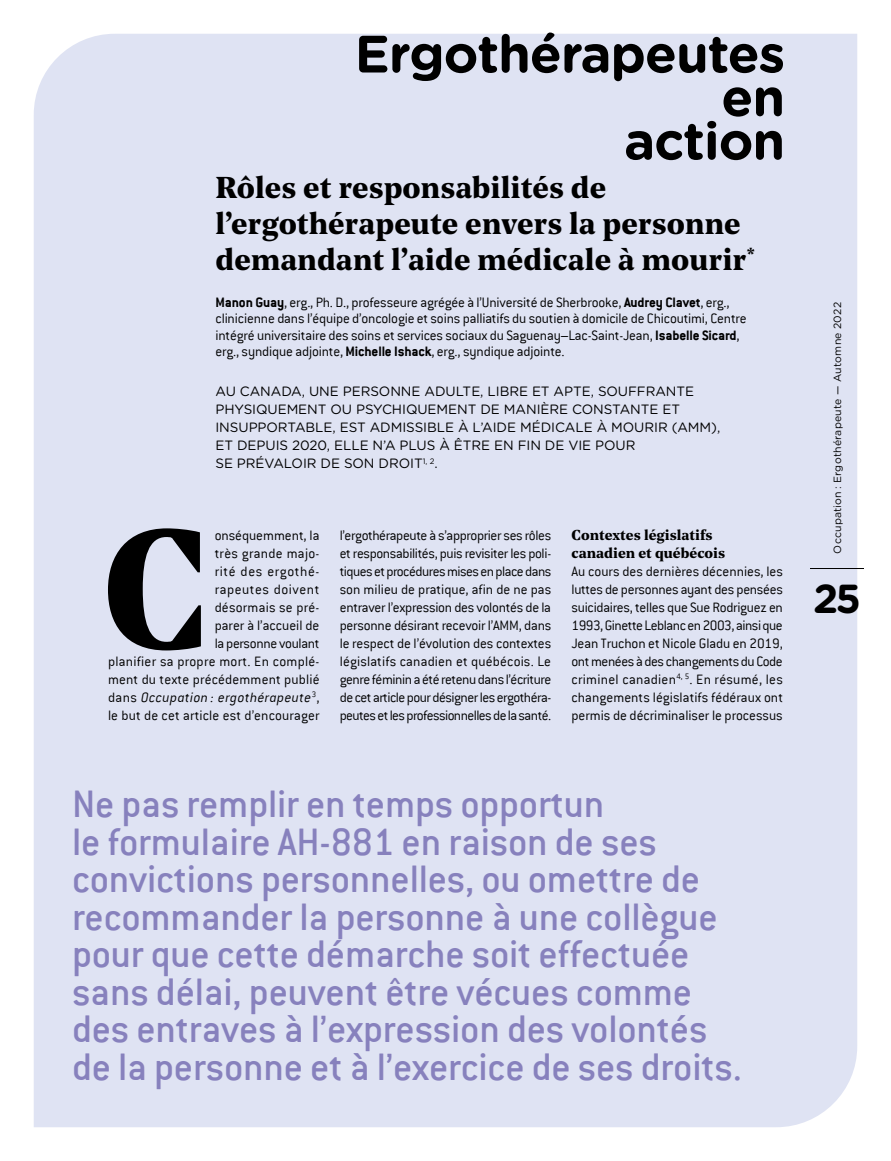
<style>
.page{position:relative;width:891px;height:1161px;background:#fff}
.page>*{position:absolute;margin:0;border:0;box-sizing:border-box;transform-origin:0 0}
.Texte_a_lire{font:700 166.65px "Noe Text";color:#000;scale:.96 1}
.t1{font:700 52.5px/43.5px "Gotham Rounded";letter-spacing:-.02em;color:#000;text-align:right}
.Exergue_2{font:500 42px/37.5px "Conduit ITC";letter-spacing:-.005em;color:#8781bd}
.t2{font:700 40.5px "Gotham Rounded";color:#000}
.Titre_article{font:700 30px/36px "Noe Text";color:#000}
.Texte_a_lire-2{font:300 15px/18px "Conduit ITC";letter-spacing:.01em;color:#000;text-align:right}
.Auteurs_des_articles{font:300 15px/16.5px "Conduit ITC";letter-spacing:-.01em;color:#000}
.Texte_a_lire_1er_par{font:300 15px/18px "Conduit ITC";letter-spacing:-.005em;color:#000;text-align:justify}
.Sous-titre{font:700 14.25px/18px "Noe Text";color:#000}
.Chapeau{font:13.5px/18px "Gotham Rounded";letter-spacing:-.005em;color:#000}
.t3{font:10.5px "Gotham Rounded";letter-spacing:.02em;color:#000}
.s1{font-weight:700}
.s2{font-style:italic}
</style>
<div class="page">
<hr style="left:810px;top:568px;width:54px;height:1px;background:#000">
<div style="left:34px;top:34px;width:823px;height:1093px;background:#dfe3f3"></div>
<h2 class="t1" style="left:355px;top:30px;width:432px">Ergothérapeutes en<br>action</h2>
<p class="Titre_article" style="left:215px;top:168px;width:541px">Rôles et responsabilités de l’ergothérapeute envers la personne demandant l’aide médicale à mourir<sup>*</sup></p>
<p class="Auteurs_des_articles" style="left:215px;top:294px;width:533px"><span class="s1">Manon Guay</span>, erg., Ph. D., professeure agrégée à l’Université de Sherbrooke, <span class="s1">Audrey Clavet</span>, erg., clinicienne dans l’équipe d’oncologie et soins palliatifs du soutien à domicile de Chicoutimi, Centre intégré universitaire des soins et services sociaux du Saguenay–Lac-Saint-Jean, <span class="s1">Isabelle Sicard</span>, erg., syndique adjointe, <span class="s1">Michelle Ishack</span>, erg., syndique adjointe.</p>
<p class="Chapeau" style="left:215px;top:382px;width:506px">AU CANADA, UNE PERSONNE ADULTE, LIBRE ET APTE, SOUFFRANTE PHYSIQUEMENT OU PSYCHIQUEMENT DE MANIÈRE CONSTANTE ET INSUPPORTABLE, EST ADMISSIBLE À L’AIDE MÉDICALE À MOURIR (AMM), ET DEPUIS 2020, ELLE N’A PLUS À ÊTRE EN FIN DE VIE POUR<br>SE PRÉVALOIR DE SON DROIT<sup>1,</sup> <sup>2</sup>.</p>
<p class="Texte_a_lire" style="left:103px;top:464px;width:114px">C</p>
<p class="Texte_a_lire-2" style="left:108px;top:526px;width:213px">onséquemment, la<br>très grande majo-<br>rité des ergothé-<br>rapeutes doivent<br>désormais se pré-<br>parer à l’accueil de<br>la personne voulant<br>planifier sa propre mort. En complé&shy;ment du texte précédemment publié dans <span class="s2">Occupation : ergothérapeute</span><sup>3</sup>, le but de cet article est d’encourager</p>
<p class="Texte_a_lire-2" style="left:340px;top:526px;width:213px;text-align:justify">l’ergothérapeute à s’approprier ses rôles et responsabilités, puis revisiter les poli&shy;tiques et procédures mises en place dans son milieu de pratique, afin de ne pas entraver l’expression des volontés de la personne désirant recevoir l’AMM, dans le respect de l’évolution des contextes législatifs canadien et québécois. Le genre féminin a été retenu dans l’écriture de cet article pour désigner les ergothéra&shy;peutes et les professionnelles de la santé.</p>
<p class="Sous-titre" style="left:572px;top:525px;width:155px">Contextes législatifs canadien et québécois</p>
<p class="Texte_a_lire_1er_par" style="left:572px;top:562px;width:213px">Au cours des dernières décennies, les luttes de personnes ayant des pensées suicidaires, telles que Sue Rodriguez en 1993, Ginette Leblanc en 2003, ainsi que Jean Truchon et Nicole Gladu en 2019, ont menées à des changements du Code criminel canadien<sup>4,</sup> <sup>5</sup>. En résumé, les changements législatifs fédéraux ont permis de décriminaliser le processus</p>
<p class="Exergue_2" style="left:72px;top:785px;width:671px">Ne pas remplir en temps opportun<br>le formulaire AH-881 en raison de ses convictions personnelles, ou omettre de recommander la personne à une collègue pour que cette démarche soit effectuée sans délai, peuvent être vécues comme des entraves à l’expression des volontés de la personne et à l’exercice de ses droits.</p>
<p class="t3" style="left:830px;top:554px;width:253px;rotate:-90deg">Occupation : Ergothérapeute — Automne 2022</p>
<h3 class="t2" style="left:813px;top:569px;width:49px">25</h3>
</div>
